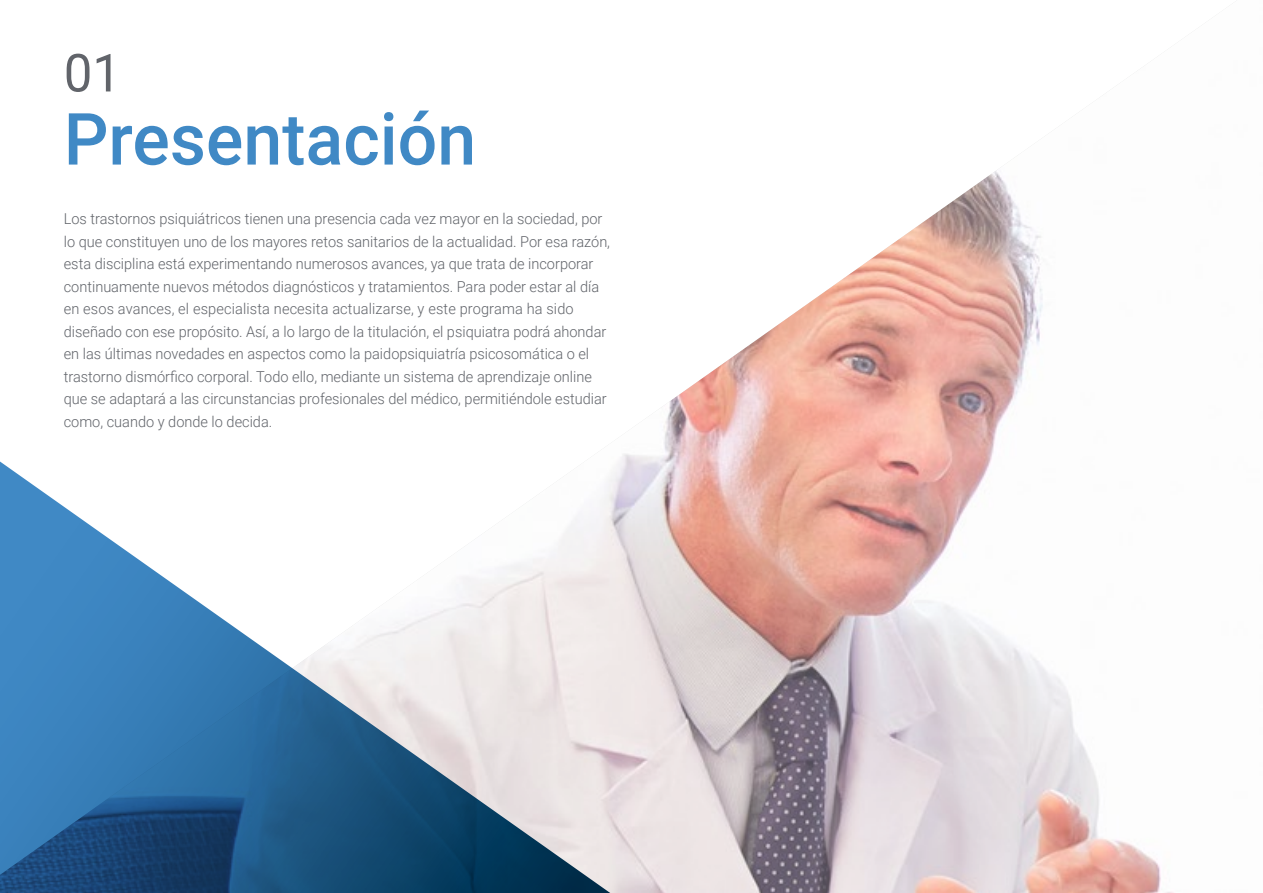
<style>
.page{position:relative;width:1263px;height:893px;background:#fff}
.page>*{position:absolute;margin:0;border:0;box-sizing:border-box;transform-origin:0 0}
.t1{font:500 72px "Roboto";color:#4089c5}
.t2{font:52.5px "Roboto";color:#61646a}
.t3{font:300 15px/22.5px "Roboto";color:#61646a}
</style>
<div class="page">
<img style="left:640px;top:170px;width:534px;height:723px">
<svg style="left:0;top:454px;width:640px;height:439px"></svg>
<h2 class="t2" style="left:64px;top:36px;width:59px">01</h2>
<h1 class="t1" style="left:64px;top:89px;width:414px">Presentación</h1>
<p class="t3" style="left:64px;top:207px;width:548px">Los trastornos psiquiátricos tienen una presencia cada vez mayor en la sociedad, por lo que constituyen uno de los mayores retos sanitarios de la actualidad. Por esa razón, esta disciplina está experimentando numerosos avances, ya que trata de incorporar continuamente nuevos métodos diagnósticos y tratamientos. Para poder estar al día en esos avances, el especialista necesita actualizarse, y este programa ha sido diseñado con ese propósito. Así, a lo largo de la titulación, el psiquiatra podrá ahondar en las últimas novedades en aspectos como la paidopsiquiatría psicosomática o el trastorno dismórfico corporal. Todo ello, mediante un sistema de aprendizaje online que se adaptará a las circunstancias profesionales del médico, permitiéndole estudiar como, cuando y donde lo decida.</p>
</div>
